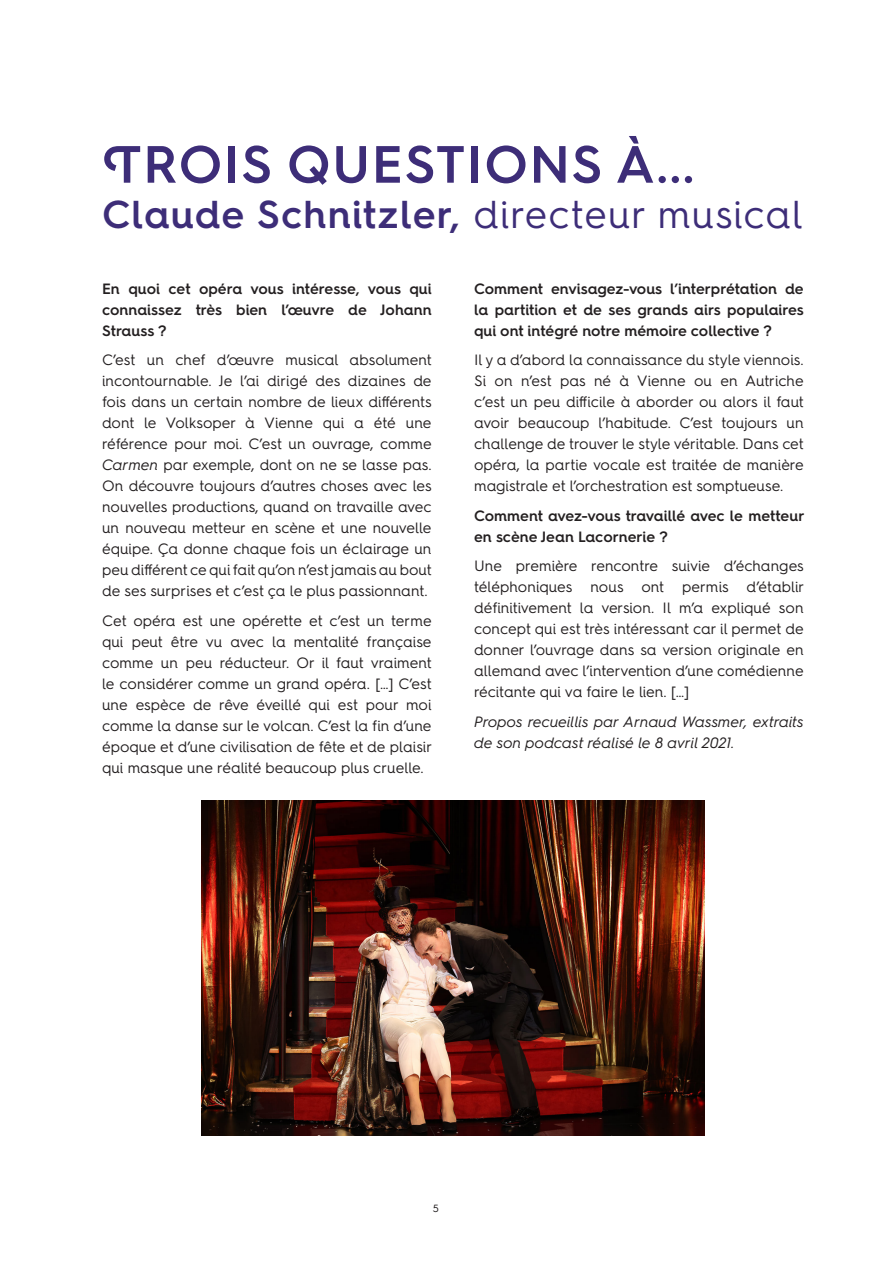
<style>
.page{position:relative;width:893px;height:1263px;background:#fff}
.page>*{position:absolute;margin:0;border:0;box-sizing:border-box;transform-origin:0 0}
.t1{font:600 52.5px "Hurme Geometric Sans 4";letter-spacing:.03em;color:#3d2d78}
.t2{font:600 39px "Hurme Geometric Sans 4";letter-spacing:.025em;color:#3d2d78}
.t3{font:15px/21px "Hurme Geometric Sans 4";color:#231f20;text-align:justify}
.t4{font:600 15px/21px "Hurme Geometric Sans 4";color:#231f20;text-align:justify}
.t5{font:italic 15px/21px "Hurme Geometric Sans 4";color:#231f20}
.t6{font:10.5px "Hurme Geometric Sans 4";color:#231f20}
.s1{font-weight:400}
.s2{font-style:italic}
</style>
<div class="page">
<img style="left:202px;top:800px;width:502px;height:335px">
<p class="t1" style="left:102px;top:127px;width:594px">TROIS QUESTIONS À...</p>
<p class="t2" style="left:102px;top:187px;width:703px">Claude Schnitzler, <span class="s1">directeur musical</span></p>
<p class="t4" style="left:102px;top:278px;width:331px">En quoi cet opéra vous intéresse, vous qui connaissez très bien l’œuvre de Johann Strauss ?</p>
<p class="t3" style="left:102px;top:349px;width:331px">C’est un chef d’œuvre musical absolument incontournable. Je l’ai dirigé des dizaines de fois dans un certain nombre de lieux différents dont le Volksoper à Vienne qui a été une référence pour moi. C’est un ouvrage, comme <span class="s2">Carmen</span> par exemple, dont on ne se lasse pas.<br>On découvre toujours d’autres choses avec les nouvelles productions, quand on travaille avec un nouveau metteur en scène et une nouvelle équipe. Ça donne chaque fois un éclairage un peu différent ce qui fait qu’on n’est jamais au bout de ses surprises et c’est ça le plus passionnant.</p>
<p class="t3" style="left:102px;top:610px;width:332px">Cet opéra est une opérette et c’est un terme qui peut être vu avec la mentalité française comme un peu réducteur. Or il faut vraiment le considérer comme un grand opéra. […] C’est une espèce de rêve éveillé qui est pour moi comme la danse sur le volcan. C’est la fin d’une époque et d’une civilisation de fête et de plaisir qui masque une réalité beaucoup plus cruelle.</p>
<p class="t4" style="left:474px;top:278px;width:331px">Comment envisagez-vous l’interprétation de la partition et de ses grands airs populaires qui ont intégré notre mémoire collective ?</p>
<p class="t3" style="left:474px;top:349px;width:331px">Il y a d’abord la connaissance du style viennois.<br>Si on n’est pas né à Vienne ou en Autriche c’est un peu difficile à aborder ou alors il faut avoir beaucoup l’habitude. C’est toujours un challenge de trouver le style véritable. Dans cet opéra, la partie vocale est traitée de manière magistrale et l’orchestration est somptueuse.</p>
<p class="t4" style="left:474px;top:505px;width:332px">Comment avez-vous travaillé avec le metteur en scène Jean Lacornerie ?</p>
<p class="t3" style="left:474px;top:555px;width:332px">Une première rencontre suivie d’échanges téléphoniques nous ont permis d’établir définitivement la version. Il m’a expliqué son concept qui est très intéressant car il permet de donner l’ouvrage dans sa version originale en allemand avec l’intervention d’une comédienne récitante qui va faire le lien. […]</p>
<p class="t5" style="left:474px;top:711px;width:331px">Propos recueillis par Arnaud Wassmer, extraits de son podcast réalisé le 8 avril 2021.</p>
<p class="t6" style="left:433px;top:1201px;width:8px">5</p>
</div>
